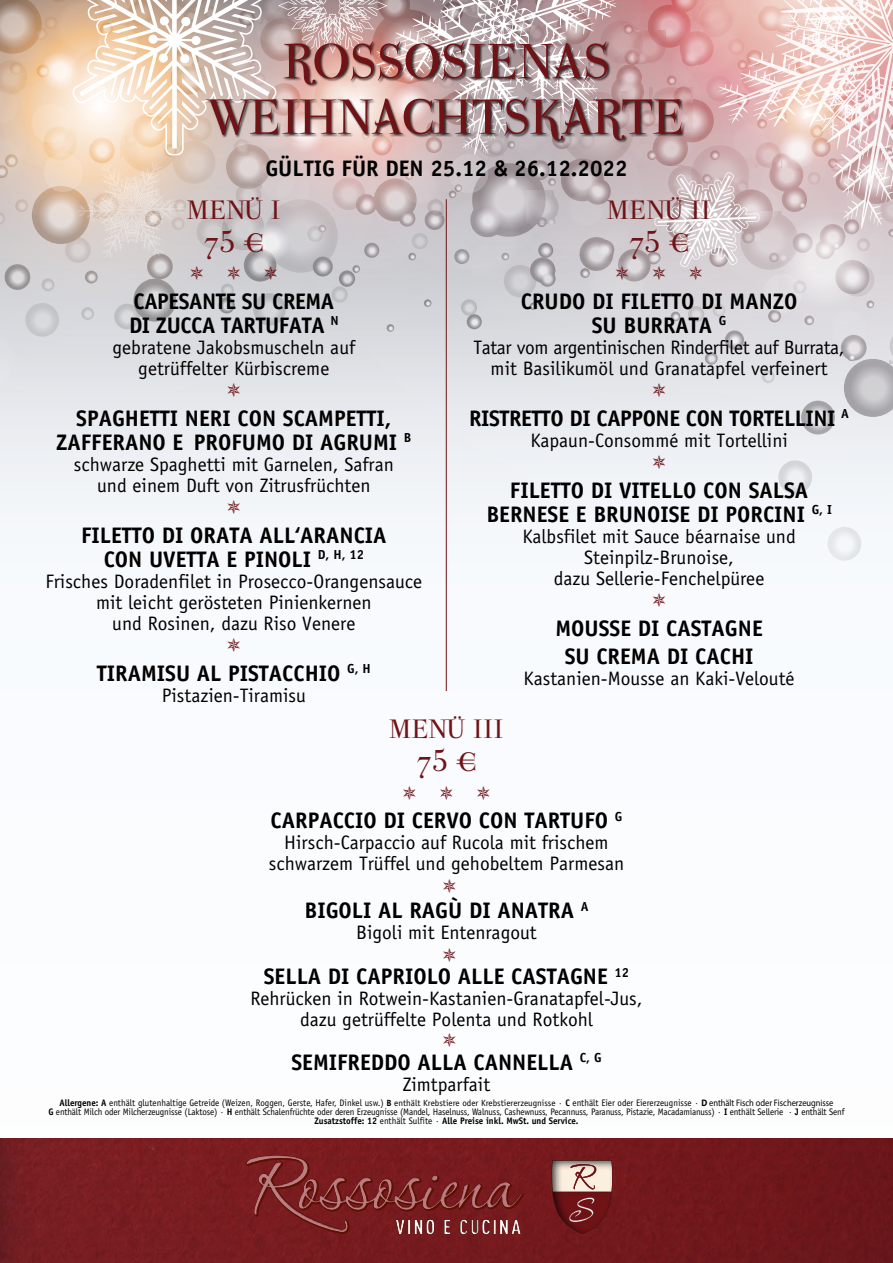
<style>
.page{position:relative;width:893px;height:1263px;background:#fff}
.page>*{position:absolute;margin:0;border:0;box-sizing:border-box;transform-origin:0 0}
.t1{font:58.5px/55.5px "Parma Petit";color:#6f1317;text-align:center}
.t2{font:31.5px/33px "Parma Petit";color:#6f1317;text-align:center}
.t3{font:700 22.5px/24px "Officina Sans";color:#000;text-align:center}
.t4{font:700 22.5px/24px "Officina Sans";letter-spacing:-.02em;color:#000}
.t5{font:19.5px/21px "Officina Sans";color:#000;text-align:center}
.t6{font:19.5px/21px "Officina Sans";letter-spacing:-.02em;color:#000;text-align:center}
.t7{font:9.45px/9px "Officina Sans";letter-spacing:-.015em;color:#000;text-align:center;scale:.95 1}
.s1{font-weight:700}
.s2{font-weight:700;font-size:9px}
.s3{font-size:9px}
.s4{font-family:"Myriad Pro";font-weight:700}
.s5{font-family:"Myriad Pro"}
</style>
<div class="page">
<div style="left:0;top:0;width:893px;height:602px;background:#f6f9fc"></div>
<div style="left:827px;top:527px;width:34px;height:34px;background:#e2e5e8;border-radius:17px"></div>
<div style="left:819px;top:525px;width:38px;height:37px;background:#ebedf0;border-radius:50%"></div>
<svg style="left:218px;top:437px;width:675px;height:115px"></svg>
<div style="left:0;top:590px;width:893px;height:673px;background:#fafcfe"></div>
<img style="left:0;top:1138px;width:893px;height:125px">
<div style="left:526px;top:1140px;width:110px;height:94px;background:#000;opacity:.75"></div>
<div style="left:480px;top:1208px;width:54px;height:27px;background:#6f191c"></div>
<div style="left:232px;top:1143px;width:303px;height:90px;background:#7a1b1f"></div>
<div style="left:246px;top:1233px;width:279px;height:30px;background:#761b1f"></div>
<div style="left:233px;top:1145px;width:302px;height:88px;background:#6f1317;opacity:.75"></div>
<hr style="left:446px;top:199px;width:1px;height:492px;background:#6f1317">
<svg style="left:228px;top:500px;width:12px;height:14px"></svg>
<svg style="left:0;top:0;width:893px;height:437px;background:#d5c8c7"></svg>
<svg style="left:653px;top:455px;width:12px;height:14px"></svg>
<h1 class="t1" style="left:209px;top:35px;width:477px">ROSSOSIENAS<br>WEIHNACHTSKARTE</h1>
<p class="t3" style="left:265px;top:156px;width:364px">GÜLTIG FÜR DEN 25.12 &amp; 26.12.2022</p>
<h2 class="t2" style="left:187px;top:193px;width:95px">MENÜ I<br>75 €</h2>
<p class="t4" style="left:129px;top:289px;width:211px">CAPESANTE SU CREMA<br>DI ZUCCA TARTUFATA <sup>N</sup></p>
<p class="t5" style="left:113px;top:336px;width:244px">gebratene Jakobsmuscheln auf getrüffelter Kürbiscreme</p>
<p class="t3" style="left:56px;top:406px;width:357px">SPAGHETTI NERI CON SCAMPETTI,<br>ZAFFERANO E PROFUMO DI AGRUMI <sup>B</sup></p>
<p class="t5" style="left:74px;top:453px;width:321px">schwarze Spaghetti mit Garnelen, Safran und einem Duft von Zitrusfrüchten</p>
<p class="t3" style="left:81px;top:523px;width:307px">FILETTO DI ORATA ALL‘ARANCIA<br>CON UVETTA E PINOLI <sup>D,</sup> <sup>H,</sup> <sup>12</sup></p>
<p class="t5" style="left:45px;top:570px;width:378px">Frisches Doradenfilet in Prosecco-Orangensauce mit leicht gerösteten Pinienkernen<br>und Rosinen, dazu Riso Venere</p>
<p class="t3" style="left:97px;top:661px;width:275px">TIRAMISU AL PISTACCHIO <sup>G,</sup> <sup>H</sup></p>
<p class="t5" style="left:162px;top:684px;width:146px">Pistazien-Tiramisu</p>
<h2 class="t2" style="left:607px;top:193px;width:106px">MENÜ II<br>75 €</h2>
<p class="t3" style="left:521px;top:289px;width:278px">CRUDO DI FILETTO DI MANZO<br>SU BURRATA <sup>G</sup></p>
<p class="t6" style="left:474px;top:336px;width:372px">Tatar vom argentinischen Rinderfilet auf Burrata, mit Basilikumöl und Granatapfel verfeinert</p>
<p class="t4" style="left:469px;top:406px;width:381px">RISTRETTO DI CAPPONE CON TORTELLINI <sup>A</sup></p>
<p class="t5" style="left:530px;top:429px;width:259px">Kapaun-Consommé mit Tortellini</p>
<p class="t3" style="left:486px;top:478px;width:347px">FILETTO DI VITELLO CON SALSA<br>BERNESE E BRUNOISE DI PORCINI <sup>G,</sup> <sup>I</sup></p>
<p class="t5" style="left:522px;top:525px;width:275px">Kalbsfilet mit Sauce béarnaise und<br>Steinpilz-Brunoise,<br>dazu Sellerie-Fenchelpüree</p>
<p class="t3" style="left:555px;top:613px;width:209px;line-height:28.5px">MOUSSE DI CASTAGNE<br>SU CREMA DI CACHI</p>
<p class="t5" style="left:524px;top:668px;width:272px">Kastanien-Mousse an Kaki-Velouté</p>
<h2 class="t2" style="left:389px;top:713px;width:116px">MENÜ III<br>75 €</h2>
<p class="t3" style="left:271px;top:808px;width:353px">CARPACCIO DI CERVO CON TARTUFO <sup>G</sup></p>
<p class="t5" style="left:269px;top:832px;width:357px">Hirsch-Carpaccio auf Rucola mit frischem schwarzem Trüffel und gehobeltem Parmesan</p>
<p class="t3" style="left:304px;top:898px;width:286px">BIGOLI AL RAGÙ DI ANATRA <sup>A</sup></p>
<p class="t5" style="left:356px;top:922px;width:182px">Bigoli mit Entenragout</p>
<p class="t3" style="left:264px;top:964px;width:367px">SELLA DI CAPRIOLO ALLE CASTAGNE <sup>12</sup></p>
<p class="t5" style="left:250px;top:988px;width:394px">Rehrücken in Rotwein-Kastanien-Granatapfel-Jus, dazu getrüffelte Polenta und Rotkohl</p>
<p class="t3" style="left:291px;top:1050px;width:312px">SEMIFREDDO ALLA CANNELLA <sup>C,</sup> <sup>G</sup></p>
<p class="t5" style="left:403px;top:1073px;width:89px">Zimtparfait</p>
<p class="t7" style="left:48px;top:1098px;width:840px"><span class="s1">Allergene: A</span> enthält glutenhaltige Getreide (Weizen, Roggen, Gerste, Hafer, Dinkel usw.) <span class="s2">B</span> <span class="s3">enthält Krebstiere oder Krebstiererzeugnisse ·</span> <span class="s1">C</span> enthält Eier oder Eiererzeugnisse · <span class="s4">D</span> <span class="s5">enthält Fisch oder Fischerzeugnisse<br></span><span class="s1">G</span> enthält Milch oder Milcherzeugnisse (Laktose) · <span class="s1">H</span> enthält Schalenfrüchte oder deren Erzeugnisse (Mandel, Haselnuss, Walnuss, Cashewnuss, Pecannuss, Paranuss, Pistazie, Macadamianuss) · <span class="s1">I</span> enthält Sellerie · <span class="s1">J</span> enthält Senf<br><span class="s1">Zusatzstoffe: 12</span> enthält Sulfite · <span class="s1">Alle Preise inkl. MwSt. und Service.</span></p>
</div>
